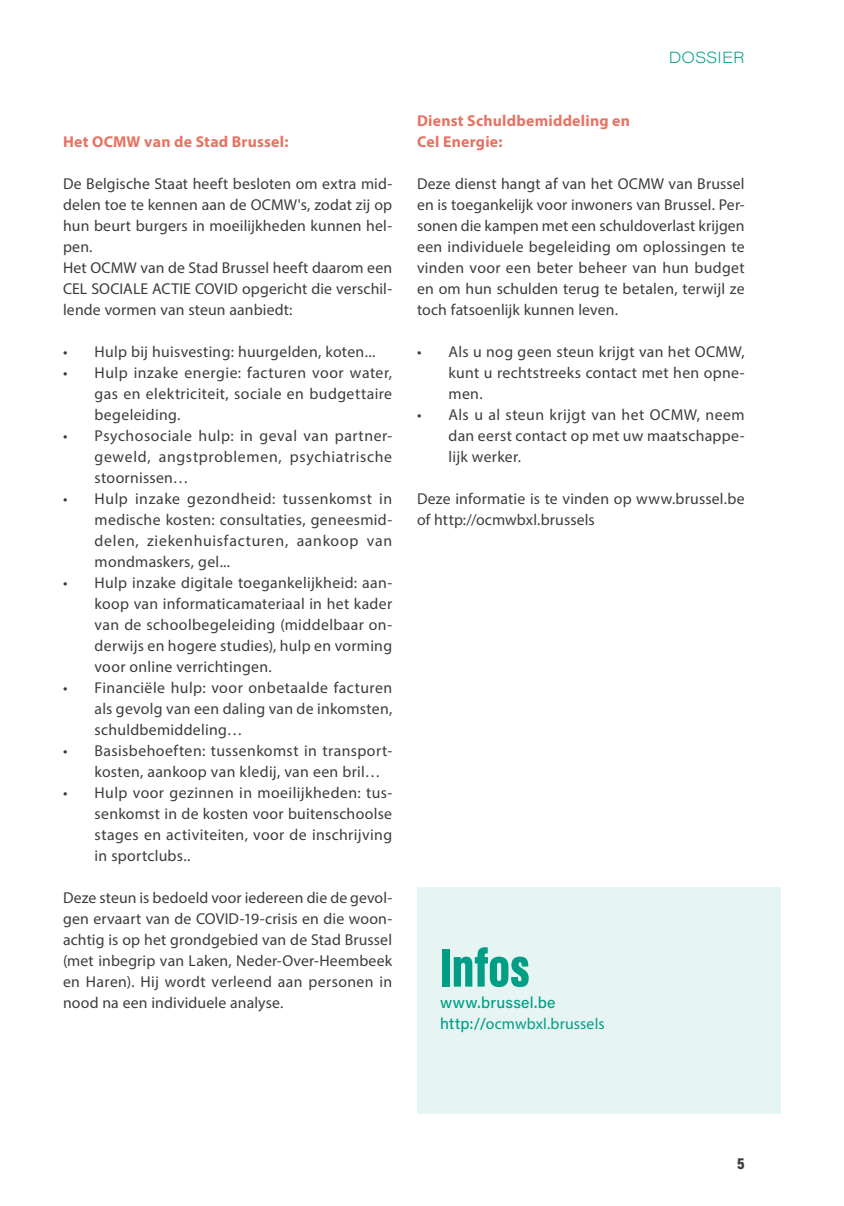
<style>
.page{position:relative;width:844px;height:1206px;background:#fff}
.page>*{position:absolute;margin:0;border:0;box-sizing:border-box;transform-origin:0 0}
.t1{font:900 56px "Acumin Pro Extra Cond";color:#009e85}
.t2{font:15.75px/21px "Myriad Pro";letter-spacing:.015em;color:#3c3c3b;text-align:justify}
.t3{font:700 15.75px/21px "Myriad Pro";letter-spacing:.015em;color:#e67364}
.t4{font:15.75px "Myriad Pro";letter-spacing:.01em;color:#009e85}
.t5{font:500 15.75px "Acumin Pro";letter-spacing:.015em;color:#009e85}
.t6{font:200 15.75px "Acumin Pro Wide";letter-spacing:.01em;color:#009e85}
.t7{font:900 15.75px "Acumin Pro Cond";color:#3c3c3b}
.s1{font-family:"Acumin Pro";font-weight:500}
</style>
<div class="page">
<div style="left:417px;top:887px;width:363px;height:227px;background:#e6f5f3"></div>
<p class="t3" style="left:63px;top:131px;width:227px">Het OCMW van de Stad Brussel:</p>
<p class="t2" style="left:63px;top:173px;width:330px;text-align:left">De Belgische Staat heeft besloten om extra mid&shy;delen toe te kennen aan de OCMW's, zodat zij op hun beurt burgers in moeilijkheden kunnen hel&shy;pen.<br>Het OCMW van de Stad Brussel heeft daarom een CEL SOCIALE ACTIE COVID opgericht die verschil&shy;lende vormen van steun aanbiedt:</p>
<p class="t2" style="left:63px;top:341px;width:313px">• Hulp bij huisvesting: huurgelden, koten...</p>
<p class="t2" style="left:95px;top:362px;width:299px;text-indent:-32px">• Hulp inzake energie: facturen voor water, gas en elektriciteit, sociale en budgettaire begeleiding.</p>
<p class="t2" style="left:95px;top:425px;width:299px;text-indent:-32px">• Psychosociale hulp: in geval van partner&shy;geweld, angstproblemen, psychiatrische stoornissen…</p>
<p class="t2" style="left:95px;top:488px;width:299px;text-indent:-32px">• Hulp inzake gezondheid: tussenkomst in medische kosten: consultaties, geneesmid&shy;delen, ziekenhuisfacturen, aankoop van mondmaskers, gel...</p>
<p class="t2" style="left:95px;top:572px;width:299px;text-indent:-32px">• Hulp inzake digitale toegankelijkheid: aan&shy;koop van informaticamateriaal in het kader van de schoolbegeleiding (middelbaar on&shy;derwijs en hogere studies), hulp en vorming voor online verrichtingen.</p>
<p class="t2" style="left:95px;top:677px;width:299px;text-indent:-32px">• Financiële hulp: voor onbetaalde facturen als gevolg van een daling van de inkomsten, schuldbemiddeling…</p>
<p class="t2" style="left:95px;top:740px;width:299px;text-indent:-32px">• Basisbehoeften: tussenkomst in transport&shy;kosten, aankoop van kledij, van een bril…</p>
<p class="t2" style="left:95px;top:782px;width:299px;text-indent:-32px">• Hulp voor gezinnen in moeilijkheden: tus&shy;senkomst in de kosten voor buitenschoolse stages en activiteiten, voor de inschrijving in sportclubs..</p>
<p class="t2" style="left:63px;top:887px;width:330px">Deze steun is bedoeld voor iedereen die de gevol&shy;gen ervaart van de COVID-19-crisis en die woon&shy;achtig is op het grondgebied van de Stad Brussel (met inbegrip van Laken, Neder-Over-Heembeek en Haren). Hij wordt verleend aan personen in nood na een individuele analyse.</p>
<p class="t6" style="left:668px;top:46px;width:77px">DOSSIER</p>
<p class="t3" style="left:417px;top:109px;width:214px">Dienst Schuldbemiddeling en<br>Cel Energie:</p>
<p class="t2" style="left:417px;top:173px;width:329px">Deze dienst hangt af van het OCMW van Brussel en is toegankelijk voor inwoners van Brussel. Per&shy;sonen die kampen met een schuldoverlast krijgen een individuele begeleiding om oplossingen te vinden voor een beter beheer van hun budget en om hun schulden terug te betalen, terwijl ze toch fatsoenlijk kunnen leven.</p>
<p class="t2" style="left:448px;top:341px;width:297px;text-indent:-32px">• Als u nog geen steun krijgt van het OCMW, kunt u rechtstreeks contact met hen opne&shy;men.</p>
<p class="t2" style="left:448px;top:404px;width:297px;text-indent:-32px">• Als u al steun krijgt van het OCMW, neem dan eerst contact op met uw maatschappe&shy;lijk werker.</p>
<p class="t2" style="left:417px;top:488px;width:329px">Deze informatie is te vinden op www.brussel.be of http://ocmwbxl.brussels</p>
<h1 class="t1" style="left:440px;top:933px;width:91px">Infos</h1>
<p class="t5" style="left:440px;top:992px;width:117px">www.brussel.be</p>
<p class="t4" style="left:440px;top:1014px;width:166px"><span class="s1">http://</span>ocmwbxl.brussels</p>
<p class="t7" style="left:737px;top:1153px;width:9px">5</p>
</div>
